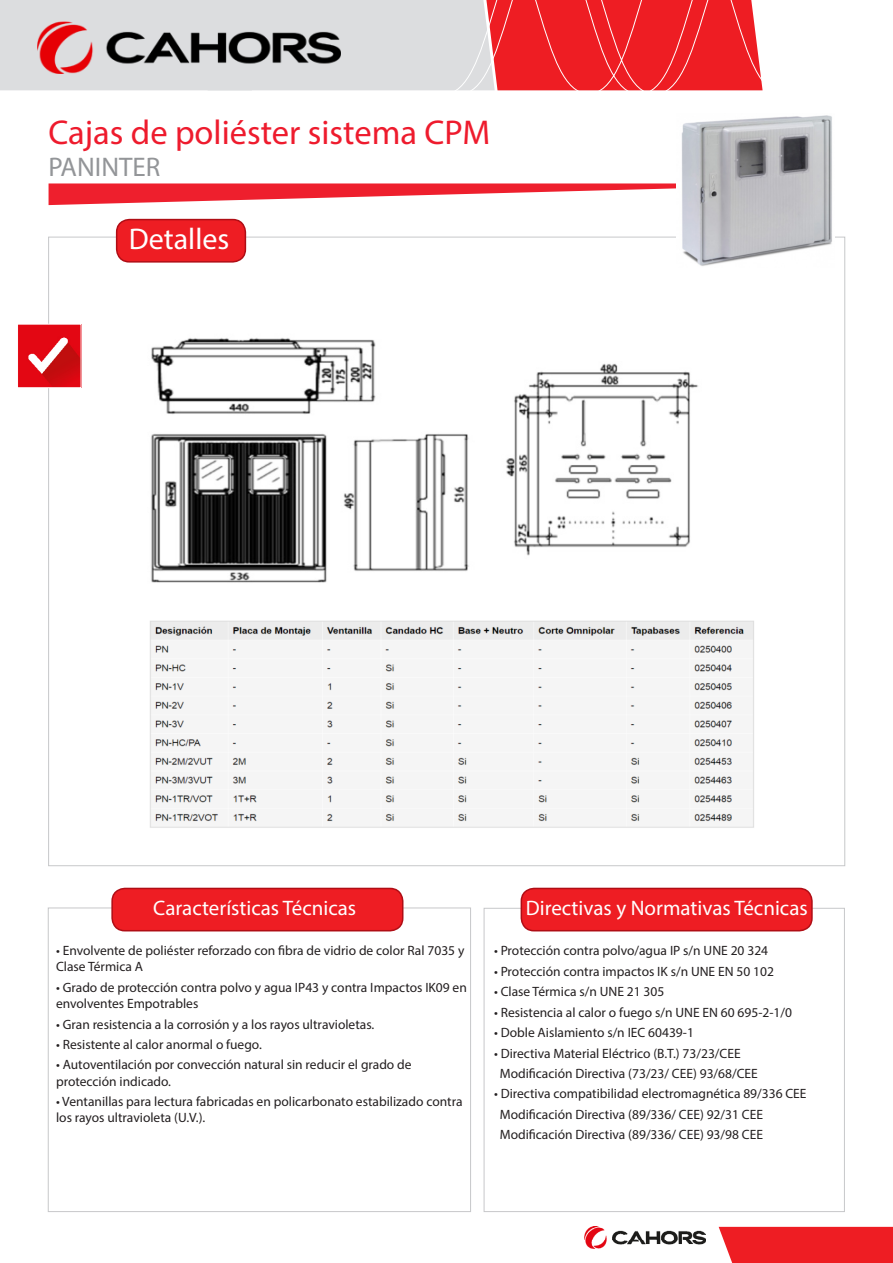
<style>
.page{position:relative;width:893px;height:1263px;background:#fff}
.page>*{position:absolute;margin:0;border:0;box-sizing:border-box;transform-origin:0 0}
.t1{font:34.5px "Myriad Pro";color:#ee1b2d}
.t2{font:30px "Myriad Pro";color:#fff}
.t3{font:27px "Myriad Pro";color:#939598}
.t4{font:21px "Myriad Pro";color:#fff}
.t5{font:13.5px/16.2px "Myriad Pro";color:#231f20}
</style>
<div class="page">
<div style="left:719px;top:1227px;width:174px;height:36px;background:#ee1d23"></div>
<img style="left:585px;top:1227px;width:120px;height:22px">
<svg style="left:0;top:0;width:763px;height:91px;background:#e5898d"></svg>
<img style="left:38px;top:17px;width:303px;height:56px">
<div style="left:48px;top:907px;width:423px;height:305px;background:#fff;border:1px solid #c7c8ca"></div>
<div style="left:112px;top:888px;width:291px;height:43px;background:#ee1d23;border-radius:13px"></div>
<div style="left:111px;top:888px;width:292px;height:43px;border:2px solid #b00d15;border-radius:13px"></div>
<div style="left:48px;top:237px;width:797px;height:629px;background:#fff;border:1px solid #c7c8ca"></div>
<div style="left:117px;top:220px;width:128px;height:42px;background:#ee1d23;border-radius:13px"></div>
<div style="left:116px;top:219px;width:130px;height:44px;border:2px solid #b00d15;border-radius:13px"></div>
<img style="left:19px;top:326px;width:60px;height:60px">
<div style="left:17px;top:324px;width:64px;height:64px;border:1px solid #fff"></div>
<div style="left:484px;top:908px;width:361px;height:304px;background:#fff;border:1px solid #c7c8ca"></div>
<div style="left:521px;top:888px;width:291px;height:43px;background:#ee1d23;border-radius:13px"></div>
<div style="left:521px;top:888px;width:292px;height:43px;border:2px solid #b00d15;border-radius:13px"></div>
<svg style="left:49px;top:183px;width:627px;height:22px"></svg>
<img style="left:676px;top:115px;width:158px;height:151px">
<img style="left:151px;top:338px;width:318px;height:245px">
<img style="left:506px;top:363px;width:192px;height:193px">
<img style="left:150px;top:620px;width:604px;height:208px">
<p class="t1" style="left:49px;top:111px;width:443px">Cajas de poliéster sistema CPM</p>
<p class="t3" style="left:49px;top:151px;width:113px">PANINTER</p>
<p class="t2" style="left:129px;top:221px;width:102px">Detalles</p>
<p class="t4" style="left:153px;top:895px;width:204px">Características Técnicas</p>
<p class="t5" style="left:56px;top:942px;width:410px">• Envolvente de poliéster reforzado con fibra de vidrio de color Ral 7035 y<br>Clase Térmica A</p>
<p class="t5" style="left:56px;top:979px;width:412px">• Grado de protección contra polvo y agua IP43 y contra Impactos IK09 en envolventes Empotrables</p>
<p class="t5" style="left:56px;top:1016px;width:320px">• Gran resistencia a la corrosión y a los rayos ultravioletas.</p>
<p class="t5" style="left:56px;top:1036px;width:207px">• Resistente al calor anormal o fuego.</p>
<p class="t5" style="left:56px;top:1056px;width:357px">• Autoventilación por convección natural sin reducir el grado de protección indicado.</p>
<p class="t5" style="left:56px;top:1093px;width:408px">• Ventanillas para lectura fabricadas en policarbonato estabilizado contra los rayos ultravioleta (U.V.).</p>
<p class="t4" style="left:526px;top:895px;width:283px">Directivas y Normativas Técnicas</p>
<p class="t5" style="left:494px;top:942px;width:276px">• Protección contra polvo/agua IP s/n UNE 20 324</p>
<p class="t5" style="left:494px;top:963px;width:281px">• Protección contra impactos IK s/n UNE EN 50 102</p>
<p class="t5" style="left:494px;top:983px;width:172px">• Clase Térmica s/n UNE 21 305</p>
<p class="t5" style="left:494px;top:1004px;width:300px">• Resistencia al calor o fuego s/n UNE EN 60 695-2-1/0</p>
<p class="t5" style="left:494px;top:1024px;width:201px">• Doble Aislamiento s/n IEC 60439-1</p>
<p class="t5" style="left:494px;top:1045px;width:248px">• Directiva Material Eléctrico (B.T.) 73/23/CEE</p>
<p class="t5" style="left:500px;top:1065px;width:260px">Modificación Directiva (73/23/ CEE) 93/68/CEE</p>
<p class="t5" style="left:494px;top:1085px;width:314px">• Directiva compatibilidad electromagnética 89/336 CEE</p>
<p class="t5" style="left:500px;top:1106px;width:265px">Modificación Directiva (89/336/ CEE) 92/31 CEE</p>
<p class="t5" style="left:500px;top:1126px;width:265px">Modificación Directiva (89/336/ CEE) 93/98 CEE</p>
</div>
